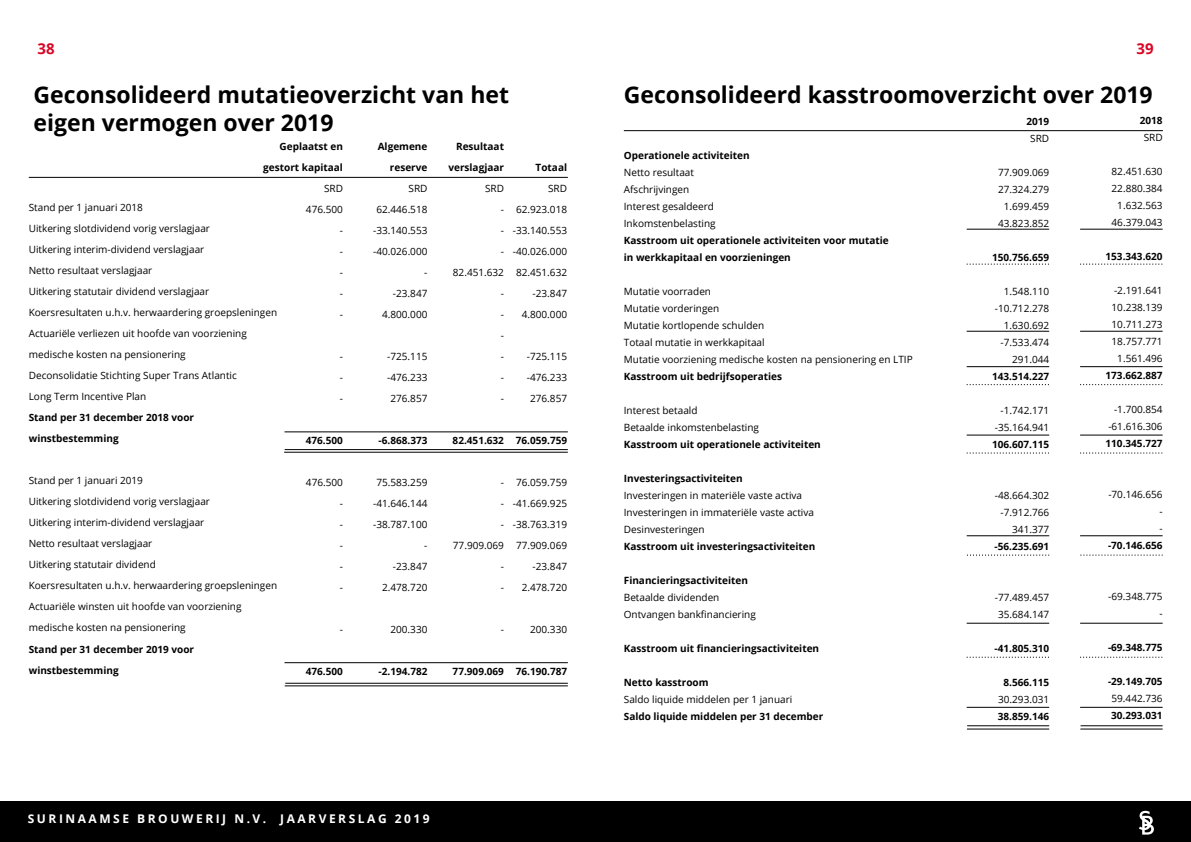
<style>
.page{position:relative;width:1191px;height:842px;background:#fff}
.page>*{position:absolute;margin:0;border:0;box-sizing:border-box;transform-origin:0 0}
.t1{font:700 23px/27.6px "Open Sans";color:#000}
.t2{font:700 15px "Open Sans";color:#db0626}
.t3{font:700 12px "Open Sans";letter-spacing:.21em;color:#fff}
.t4{font:10px/21px "Open Sans";color:#000;text-align:right}
.t5{font:700 10px/21px "Open Sans";color:#000}
</style>
<div class="page">
<div style="left:0;top:802px;width:1191px;height:40px;background:#000"></div>
<hr style="left:29px;top:177px;width:539px;height:1px;background:#000">
<hr style="left:284px;top:432px;width:284px;height:1px;background:#000">
<hr style="left:284px;top:662px;width:284px;height:1px;background:#000">
<hr style="left:285px;top:449px;width:283px;height:1px;background:#000">
<hr style="left:285px;top:683px;width:283px;height:1px;background:#000">
<hr style="left:284px;top:452px;width:284px;height:1px;background:#000">
<hr style="left:285px;top:686px;width:283px;height:1px;background:#000">
<svg style="left:1139px;top:811px;width:15px;height:24px"></svg>
<hr style="left:624px;top:130px;width:538px;height:1px;background:#000">
<hr style="left:1080px;top:229px;width:82px;height:1px;background:#000">
<hr style="left:966px;top:229px;width:83px;height:1px;background:#000">
<hr style="left:1080px;top:435px;width:82px;height:1px;background:#000">
<hr style="left:1080px;top:366px;width:82px;height:1px;background:#000">
<hr style="left:1080px;top:331px;width:82px;height:1px;background:#000">
<hr style="left:1080px;top:623px;width:82px;height:1px;background:#000">
<hr style="left:1080px;top:707px;width:82px;height:1px;background:#000">
<hr style="left:1080px;top:535px;width:82px;height:1px;background:#000">
<hr style="left:966px;top:435px;width:83px;height:1px;background:#000">
<hr style="left:966px;top:366px;width:83px;height:1px;background:#000">
<hr style="left:966px;top:331px;width:83px;height:1px;background:#000">
<hr style="left:966px;top:623px;width:83px;height:1px;background:#000">
<hr style="left:966px;top:707px;width:83px;height:1px;background:#000">
<hr style="left:966px;top:535px;width:83px;height:1px;background:#000">
<svg style="left:1080px;top:264px;width:82px;height:1px"></svg>
<svg style="left:966px;top:264px;width:83px;height:1px"></svg>
<svg style="left:1080px;top:453px;width:82px;height:1px"></svg>
<svg style="left:1080px;top:384px;width:82px;height:1px"></svg>
<svg style="left:1080px;top:657px;width:82px;height:1px"></svg>
<svg style="left:966px;top:453px;width:83px;height:1px"></svg>
<svg style="left:966px;top:384px;width:83px;height:1px"></svg>
<svg style="left:966px;top:657px;width:83px;height:1px"></svg>
<svg style="left:1080px;top:555px;width:82px;height:1px"></svg>
<svg style="left:967px;top:555px;width:82px;height:1px"></svg>
<hr style="left:1080px;top:725px;width:82px;height:1px;background:#000">
<hr style="left:967px;top:725px;width:82px;height:1px;background:#000">
<hr style="left:1080px;top:729px;width:82px;height:1px;background:#000">
<hr style="left:967px;top:729px;width:82px;height:1px;background:#000">
<h2 class="t2" style="left:37px;top:38px;width:19px">38</h2>
<h2 class="t2" style="left:1136px;top:38px;width:19px">39</h2>
<h1 class="t1" style="left:34px;top:80px;width:477px">Geconsolideerd mutatieoverzicht van het eigen vermogen over 2019</h1>
<h1 class="t1" style="left:624px;top:80px;width:530px">Geconsolideerd kasstroomoverzicht over 2019</h1>
<p class="t5" style="left:1139px;top:109px;width:24px">2018</p>
<p class="t4" style="left:1143px;top:126px;width:20px">SRD</p>
<p class="t4" style="left:1111px;top:162px;width:53px;line-height:17px;text-align:center">82.451.630<br>22.880.384<br>1.632.563<br>46.379.043</p>
<p class="t5" style="left:1105px;top:245px;width:59px">153.343.620</p>
<p class="t4" style="left:1111px;top:281px;width:53px;line-height:17px;text-align:center">-2.191.641<br>10.238.139<br>10.711.273<br>18.757.771<br>1.561.496</p>
<p class="t5" style="left:1105px;top:364px;width:59px">173.662.887</p>
<p class="t4" style="left:1108px;top:400px;width:56px;line-height:17px;text-align:center">-1.700.854 -61.616.306</p>
<p class="t5" style="left:1105px;top:432px;width:59px">110.345.727</p>
<p class="t5" style="left:1026px;top:110px;width:24px">2019</p>
<p class="t4" style="left:1030px;top:127px;width:20px">SRD</p>
<p class="t4" style="left:998px;top:163px;width:53px;line-height:17px;text-align:center">77.909.069<br>27.324.279<br>1.699.459<br>43.823.852</p>
<p class="t5" style="left:992px;top:246px;width:59px">150.756.659</p>
<p class="t4" style="left:995px;top:282px;width:56px;line-height:17px">1.548.110 -10.712.278<br>1.630.692 -7.533.474<br>291.044</p>
<p class="t5" style="left:992px;top:365px;width:59px">143.514.227</p>
<p class="t4" style="left:995px;top:401px;width:56px;line-height:17px;text-align:center">-1.742.171 -35.164.941</p>
<p class="t5" style="left:992px;top:433px;width:59px">106.607.115</p>
<p class="t5" style="left:448px;top:136px;width:57px;text-align:right">Resultaat verslagjaar</p>
<p class="t4" style="left:453px;top:178px;width:53px">SRD<br>-<br>-<br>-<br>82.451.632 -<br>-<br>-<br>-<br>-<br>-</p>
<p class="t5" style="left:452px;top:430px;width:53px">82.451.632</p>
<p class="t4" style="left:453px;top:472px;width:53px">-<br>-<br>-<br>77.909.069 -<br>-</p>
<p class="t5" style="left:378px;top:136px;width:51px;text-align:right">Algemene reserve</p>
<p class="t4" style="left:373px;top:178px;width:56px">SRD<br>62.446.518 -33.140.553 -40.026.000 -<br>-23.847<br>4.800.000</p>
<p class="t4" style="left:387px;top:346px;width:42px;text-align:center">-725.115 -476.233<br>276.857</p>
<p class="t5" style="left:378px;top:430px;width:50px">-6.868.373</p>
<p class="t4" style="left:373px;top:472px;width:56px">75.583.259 -41.646.144 -38.787.100 -<br>-23.847<br>2.478.720</p>
<p class="t4" style="left:390px;top:619px;width:38px">200.330</p>
<p class="t5" style="left:378px;top:661px;width:50px">-2.194.782</p>
<p class="t5" style="left:263px;top:136px;width:81px;text-align:right">Geplaatst en gestort kapitaal</p>
<p class="t4" style="left:306px;top:178px;width:38px">SRD<br>476.500 -<br>-<br>-<br>-<br>-</p>
<p class="t5" style="left:624px;top:145px;width:127px">Operationele activiteiten</p>
<p class="t4" style="left:624px;top:164px;width:93px;line-height:17px;text-align:left">Netto resultaat<br>Afschrijvingen<br>Interest gesaldeerd<br>Inkomstenbelasting</p>
<p class="t5" style="left:624px;top:232px;width:266px;line-height:17px">Kasstroom uit operationele activiteiten voor mutatie in werkkapitaal en voorzieningen</p>
<p class="t4" style="left:624px;top:283px;width:290px;line-height:17px;text-align:left">Mutatie voorraden<br>Mutatie vorderingen<br>Mutatie kortlopende schulden<br>Totaal mutatie in werkkapitaal<br>Mutatie voorziening medische kosten na pensionering en LTIP</p>
<p class="t5" style="left:624px;top:366px;width:160px">Kasstroom uit bedrijfsoperaties</p>
<p class="t4" style="left:624px;top:402px;width:137px;line-height:17px;text-align:left">Interest betaald<br>Betaalde inkomstenbelasting</p>
<p class="t5" style="left:624px;top:434px;width:198px">Kasstroom uit operationele activiteiten</p>
<p class="t5" style="left:624px;top:468px;width:120px">Investeringsactiviteiten</p>
<p class="t4" style="left:624px;top:487px;width:192px;line-height:17px;text-align:left">Investeringen in materiële vaste activa<br>Investeringen in immateriële vaste activa<br>Desinvesteringen</p>
<p class="t5" style="left:624px;top:536px;width:193px">Kasstroom uit investeringsactiviteiten</p>
<p class="t5" style="left:624px;top:570px;width:126px">Financieringsactiviteiten</p>
<p class="t4" style="left:624px;top:589px;width:133px;line-height:17px;text-align:left">Betaalde dividenden<br>Ontvangen bankfinanciering</p>
<p class="t5" style="left:624px;top:638px;width:197px">Kasstroom uit financieringsactiviteiten</p>
<p class="t5" style="left:624px;top:672px;width:86px">Netto kasstroom</p>
<p class="t4" style="left:624px;top:689px;width:170px">Saldo liquide middelen per 1 januari</p>
<p class="t5" style="left:624px;top:706px;width:201px">Saldo liquide middelen per 31 december</p>
<p class="t5" style="left:535px;top:157px;width:33px">Totaal</p>
<p class="t4" style="left:513px;top:178px;width:56px">SRD<br>62.923.018 -33.140.553 -40.026.000<br>82.451.632 -23.847<br>4.800.000</p>
<p class="t4" style="left:527px;top:346px;width:42px;text-align:center">-725.115 -476.233<br>276.857</p>
<p class="t5" style="left:516px;top:430px;width:53px">76.059.759</p>
<p class="t4" style="left:513px;top:472px;width:56px">76.059.759 -41.669.925 -38.763.319<br>77.909.069 -23.847<br>2.478.720</p>
<p class="t4" style="left:530px;top:619px;width:38px">200.330</p>
<p class="t5" style="left:516px;top:661px;width:53px">76.190.787</p>
<p class="t4" style="left:29px;top:197px;width:250px;text-align:left">Stand per 1 januari 2018<br>Uitkering slotdividend vorig verslagjaar<br>Uitkering interim-dividend verslagjaar<br>Netto resultaat verslagjaar<br>Uitkering statutair dividend verslagjaar Koersresultaten u.h.v. herwaardering groepsleningen Actuariële verliezen uit hoofde van voorziening medische kosten na pensionering<br>Deconsolidatie Stichting Super Trans Atlantic<br>Long Term Incentive Plan</p>
<p class="t5" style="left:29px;top:407px;width:167px">Stand per 31 december 2018 voor winstbestemming</p>
<p class="t4" style="left:29px;top:470px;width:250px;text-align:left">Stand per 1 januari 2019<br>Uitkering slotdividend vorig verslagjaar<br>Uitkering interim-dividend verslagjaar<br>Netto resultaat verslagjaar<br>Uitkering statutair dividend<br>Koersresultaten u.h.v. herwaardering groepsleningen Actuariële winsten uit hoofde van voorziening medische kosten na pensionering</p>
<p class="t5" style="left:29px;top:638px;width:167px">Stand per 31 december 2019 voor winstbestemming</p>
<p class="t4" style="left:340px;top:346px;width:5px;text-align:justify">- - -</p>
<p class="t5" style="left:306px;top:430px;width:39px">476.500</p>
<p class="t4" style="left:340px;top:472px;width:5px;text-align:justify;text-indent:-34px">476.500 - - - - -</p>
<p class="t4" style="left:1159px;top:485px;width:5px;line-height:17px;text-align:justify;text-indent:-51px">-70.146.656 - -</p>
<p class="t5" style="left:1108px;top:534px;width:56px">-70.146.656</p>
<p class="t4" style="left:995px;top:486px;width:56px;line-height:17px">-48.664.302 -7.912.766<br>341.377</p>
<p class="t5" style="left:994px;top:535px;width:56px">-56.235.691</p>
<p class="t4" style="left:1108px;top:587px;width:56px;line-height:17px">-69.348.775 -</p>
<p class="t5" style="left:1108px;top:636px;width:56px">-69.348.775</p>
<p class="t5" style="left:1108px;top:670px;width:56px">-29.149.705</p>
<p class="t4" style="left:1111px;top:687px;width:53px">59.442.736</p>
<p class="t5" style="left:1111px;top:704px;width:53px">30.293.031</p>
<p class="t4" style="left:995px;top:588px;width:56px;line-height:17px;text-align:center">-77.489.457<br>35.684.147</p>
<p class="t5" style="left:994px;top:637px;width:56px">-41.805.310</p>
<p class="t5" style="left:1003px;top:671px;width:47px">8.566.115</p>
<p class="t4" style="left:998px;top:688px;width:53px">30.293.031</p>
<p class="t5" style="left:997px;top:705px;width:53px">38.859.146</p>
<p class="t4" style="left:501px;top:619px;width:5px">-</p>
<p class="t5" style="left:452px;top:661px;width:53px">77.909.069</p>
<p class="t4" style="left:340px;top:619px;width:5px">-</p>
<p class="t5" style="left:306px;top:661px;width:39px">476.500</p>
<p class="t3" style="left:28px;top:810px;width:403px">SURINAAMSE BROUWERIJ N.V. JAARVERSLAG 2019</p>
</div>
